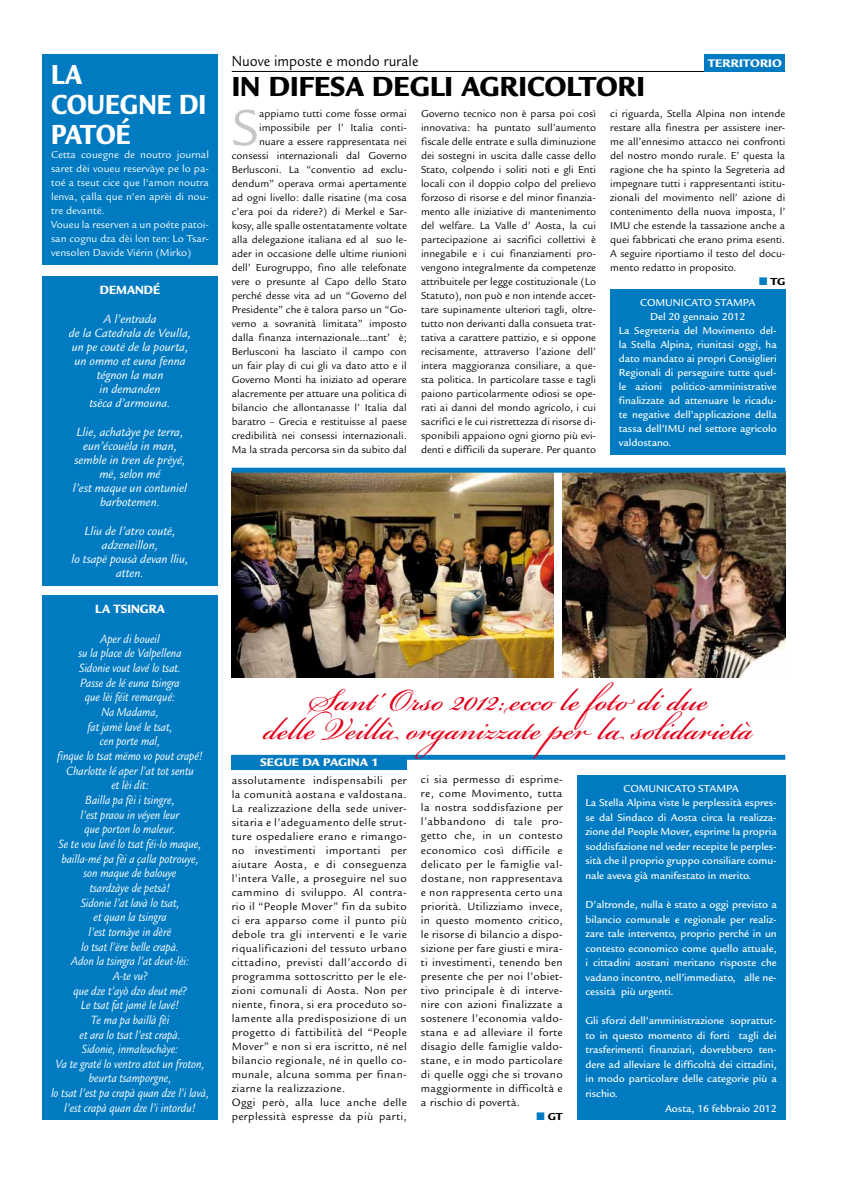
<style>
.page{position:relative;width:842px;height:1191px;background:#fff}
.page>*{position:absolute;margin:0;border:0;box-sizing:border-box;transform-origin:0 0}
.t1{font:55.2px "Legacy Sans";color:#c6c7c8}
.t2{font:48.9px "Bickham Script Pro";color:#e2001a}
.t3{font:900 30px "Legacy Sans";color:#000;scale:.9 1}
.t4{font:900 30px/30px "Legacy Sans";color:#fff;scale:.82 1}
.t5{font:16px "Legacy Sans";color:#000;scale:.9 1}
.t6{font:italic 13px/14.7px "Legacy Sans";color:#fff;text-align:center;scale:.9 1}
.t7{font:italic 13px/14.1px "Legacy Sans";color:#fff;text-align:center}
.t8{font:900 13px "Legacy Sans";color:#fff;scale:.9 1}
.t9{font:900 12px "Legacy Sans";color:#fff}
.t10{font:11.5px/14px "Legacy Sans";letter-spacing:.03em;color:#000}
.t11{font:11px/14px "Legacy Sans";color:#000;text-align:justify}
.t12{font:500 11px/14.5px "Legacy Sans";color:#fff}
.t13{font:11px/14px "Legacy Sans";color:#fff}
.t14{font:900 11px "Legacy Sans";color:#000}
.s1{color:#007bc2}
</style>
<div class="page">
<div style="left:43px;top:276px;width:175px;height:309px;background:#007bc2"></div>
<div style="left:43px;top:595px;width:175px;height:525px;background:#007bc2"></div>
<div style="left:43px;top:54px;width:175px;height:211px;background:#007bc2"></div>
<hr style="left:232px;top:71px;width:553px;height:1px;background:#000">
<div style="left:610px;top:289px;width:175px;height:165px;background:#007bc2"></div>
<div style="left:577px;top:775px;width:208px;height:345px;background:#007bc2"></div>
<div style="left:232px;top:755px;width:553px;height:5px;background:#007bc2"></div>
<img style="left:232px;top:472px;width:322px;height:205px">
<img style="left:563px;top:472px;width:222px;height:205px">
<hr style="left:232px;top:468px;width:553px;height:4px;background:#007bc2">
<div style="left:704px;top:54px;width:81px;height:17px;background:#007bc2"></div>
<div style="left:232px;top:755px;width:175px;height:14px;background:#007bc2"></div>
<h3 class="t4" style="left:51px;top:60px;width:87px">LA<br>COUEGNE</h3>
<h3 class="t4" style="left:179px;top:90px;width:31px">DI</h3>
<h3 class="t4" style="left:51px;top:120px;width:21px">PATO</h3>
<h3 class="t4" style="left:116px;top:120px;width:19px">É</h3>
<p class="t13" style="left:51px;top:148px;width:160px">Cetta couegne de noutro journal saret dèi voueu reservàye pe lo pa&shy;toé a tseut cice que l'amon noutra lenva, çalla que n'en aprèi di nou&shy;tre devantë.<br>Voueu la reserven a un poéte patoi&shy;san cognu dza dèi lon ten: Lo Tsar&shy;vensolen Davide Viérin (Mirko)</p>
<p class="t8" style="left:100px;top:282px;width:11px">DEMAN</p>
<p class="t8" style="left:144px;top:282px;width:20px">DÉ</p>
<p class="t7" style="left:69px;top:312px;width:124px">A l’entrada<br>de la Catedrala de Veulla, un pe coutë de la pourta, un ommo et euna fenna tégnon la man<br>in demanden<br>tsëca d’armouna.</p>
<p class="t7" style="left:73px;top:425px;width:116px">Llie, achatàye pe terra, eun’écouëla in man, semble in tren de prëyé, më, selon mé<br>l’est maque un contuniel barbotemen.</p>
<p class="t7" style="left:72px;top:524px;width:119px">Lliu de l’atro coutë, adzeneillon,<br>lo tsapë pousà devan lliu, atten.</p>
<p class="t8" style="left:95px;top:601px;width:30px">LA TSINGRA</p>
<p class="t6" style="left:51px;top:631px;width:177px">Aper di boueil<br>su la place de Valpellena<br>Sidonie vout lavé lo tsat.<br>Passe de lé euna tsingra<br>que lèi féit remarqué:<br>Na Madama,<br>fat jamë lavé le tsat,<br>cen porte mal,<br>finque lo tsat mëmo vo pout crapé!<br>Charlotte lé aper l’at tot sentu<br>et lèi dit:<br>Bailla pa fèi i tsingre,<br>l’est praou in véyen leur<br>que porton lo maleur.<br>Se te vou lavé lo tsat féi-lo maque, bailla-mé pa fèi a çalla potrouye,<br>son maque de balouye<br>tsardzàye de petsà!<br>Sidonie l’at lavà lo tsat,<br>et quan la tsingra<br>l’est tornàye in dèrë<br>lo tsat l’ëre belle crapà.<br>Adon la tsingra l’at deut-lèi:<br>A-te vu?<br>que dze t’ayò dzo deut mé?<br>Le tsat fat jamë le lavé!<br>Te ma pa baillà fèi<br>et ara lo tsat l’est crapà.<br>Sidonie, inmaleuchàye:<br>Va te graté lo ventro atot un froton, beurta tsamporgne,<br>lo tsat l’est pa crapà quan dze l’i lavà, l’est crapà quan dze l’i intordu!</p>
<h3 class="t5" style="left:232px;top:51px;width:209px">Nuove imposte e mondo rurale</h3>
<h3 class="t3" style="left:232px;top:68px;width:111px">IN DIFESA</h3>
<h3 class="t3" style="left:372px;top:68px;width:41px">DEGLI</h3>
<h3 class="t3" style="left:461px;top:68px;width:20px">AGRICOLTORI</h3>
<h1 class="t1" style="left:232px;top:97px;width:29px">S</h1>
<p class="t9" style="left:708px;top:56px;width:9px">TERRITORIO</p>
<p class="t11" style="left:232px;top:107px;width:177px;text-align:right">appiamo tutti come fosse ormai impossibile per l’ Italia conti&shy;nuare a essere rappresentata nei consessi internazionali dal Governo Berlusconi. La “conventio ad exclu&shy;dendum” operava ormai apertamente ad ogni livello: dalle risatine (ma cosa c’era poi da ridere?) di Merkel e Sar&shy;kosy, alle spalle ostentatamente voltate alla delegazione italiana ed al suo le&shy;ader in occasione delle ultime riunioni dell’ Eurogruppo, fino alle telefonate vere o presunte al Capo dello Stato perché desse vita ad un “Governo del Presidente” che è talora parso un “Go&shy;verno a sovranità limitata” imposto dalla finanza internazionale…tant’ è; Berlusconi ha lasciato il campo con un fair play di cui gli va dato atto e il Governo Monti ha iniziato ad operare alacremente per attuare una politica di bilancio che allontanasse l’ Italia dal baratro – Grecia e restituisse al paese credibilità nei consessi internazionali.<br>Ma la strada percorsa sin da subito dal</p>
<p class="t11" style="left:421px;top:107px;width:177px">Governo tecnico non è parsa poi così innovativa: ha puntato sull’aumento fiscale delle entrate e sulla diminuzione dei sostegni in uscita dalle casse dello Stato, colpendo i soliti noti e gli Enti locali con il doppio colpo del prelievo forzoso di risorse e del minor finanzia&shy;mento alle iniziative di mantenimento del welfare. La Valle d’ Aosta, la cui partecipazione ai sacrifici collettivi è innegabile e i cui finanziamenti pro&shy;vengono integralmente da competenze attribuitele per legge costituzionale (Lo Statuto), non può e non intende accet&shy;tare supinamente ulteriori tagli, oltre&shy;tutto non derivanti dalla consueta trat&shy;tativa a carattere pattizio, e si oppone recisamente, attraverso l’azione dell’ intera maggioranza consiliare, a que&shy;sta politica. In particolare tasse e tagli paiono particolarmente odiosi se ope&shy;rati ai danni del mondo agricolo, i cui sacrifici e le cui ristrettezza di risorse di&shy;sponibili appaiono ogni giorno più evi&shy;denti e difficili da superare. Per quanto</p>
<p class="t11" style="left:610px;top:107px;width:177px">ci riguarda, Stella Alpina non intende restare alla finestra per assistere iner&shy;me all’ennesimo attacco nei confronti del nostro mondo rurale. E’ questa la ragione che ha spinto la Segreteria ad impegnare tutti i rappresentanti istitu&shy;zionali del movimento nell’ azione di contenimento della nuova imposta, l’ IMU che estende la tassazione anche a quei fabbricati che erano prima esenti.<br>A seguire riportiamo il testo del docu&shy;mento redatto in proposito.</p>
<p class="t14" style="left:759px;top:275px;width:28px"><span class="s1">■</span> TG</p>
<p class="t12" style="left:640px;top:295px;width:117px">COMUNICATO STAMPA</p>
<p class="t12" style="left:650px;top:309px;width:97px">Del 20 gennaio 2012</p>
<p class="t12" style="left:619px;top:323px;width:160px">La Segreteria del Movimento del-</p>
<p class="t12" style="left:619px;top:337px;width:160px">la Stella Alpina, riunitasi oggi, ha</p>
<p class="t12" style="left:619px;top:351px;width:160px">dato mandato ai propri Consiglieri</p>
<p class="t12" style="left:619px;top:365px;width:160px">Regionali di perseguire tutte quel-</p>
<p class="t12" style="left:619px;top:379px;width:160px">le azioni politico-amministrative</p>
<p class="t12" style="left:619px;top:393px;width:160px">finalizzate ad attenuare le ricadu-</p>
<p class="t12" style="left:619px;top:407px;width:160px">te negative dell’applicazione della</p>
<p class="t12" style="left:619px;top:421px;width:160px">tassa dell’IMU nel settore agricolo</p>
<p class="t12" style="left:619px;top:435px;width:54px">valdostano.</p>
<h2 class="t2" style="left:309px;top:665px;width:400px">Sant' Orso 2012:ecco le foto di due</h2>
<h2 class="t2" style="left:264px;top:693px;width:492px">delle Veillà organizzate per la solidarietà</h2>
<p class="t9" style="left:260px;top:755px;width:9px">SEG</p>
<p class="t9" style="left:283px;top:755px;width:49px">UE DA PAGINA</p>
<p class="t9" style="left:371px;top:755px;width:8px">1</p>
<p class="t10" style="left:232px;top:773px;width:177px">assolutamente indispensabili per la comunità aostana e valdostana.<br>La realizzazione della sede univer&shy;sitaria e l’adeguamento delle strut&shy;ture ospedaliere erano e rimango&shy;no investimenti importanti per aiutare Aosta, e di conseguenza l’intera Valle, a proseguire nel suo cammino di sviluppo. Al contra&shy;rio il “People Mover” fin da subito ci era apparso come il punto più debole tra gli interventi e le varie riqualificazioni del tessuto urbano cittadino, previsti dall’accordo di programma sottoscritto per le ele&shy;zioni comunali di Aosta. Non per niente, finora, si era proceduto so&shy;lamente alla predisposizione di un progetto di fattibilità del “People Mover” e non si era iscritto, né nel bilancio regionale, né in quello co&shy;munale, alcuna somma per finan&shy;ziarne la realizzazione.<br>Oggi però, alla luce anche delle perplessità espresse da più parti,</p>
<p class="t10" style="left:421px;top:773px;width:143px;text-align:justify">ci sia permesso di esprime&shy;re, come Movimento, tutta la nostra soddisfazione per l’abbandono di tale pro&shy;getto che, in un contesto economico così difficile e delicato per le famiglie val&shy;dostane, non rappresentava e non rappresenta certo una priorità. Utilizziamo invece, in questo momento critico, le risorse di bilancio a dispo&shy;sizione per fare giusti e mira&shy;ti investimenti, tenendo ben presente che per noi l’obiet&shy;tivo principale è di interve&shy;nire con azioni finalizzate a sostenere l’economia valdo&shy;stana e ad alleviare il forte disagio delle famiglie valdo&shy;stane, e in modo particolare di quelle oggi che si trovano maggiormente in difficoltà e a rischio di povertà.</p>
<p class="t14" style="left:536px;top:1109px;width:28px"><span class="s1">■</span> GT</p>
<p class="t12" style="left:585px;top:781px;width:193px;text-indent:38px">COMUNICATO STAMPA<br>La Stella Alpina viste le perplessità espres&shy;se dal Sindaco di Aosta circa la realizza&shy;zione del People Mover, esprime la propria soddisfazione nel veder recepite le perples&shy;sità che il proprio gruppo consiliare comu&shy;nale aveva già manifestato in merito.</p>
<p class="t12" style="left:585px;top:897px;width:193px;text-align:justify">D’altronde, nulla è stato a oggi previsto a bilancio comunale e regionale per realiz&shy;zare tale intervento, proprio perché in un contesto economico come quello attuale, i cittadini aostani meritano risposte che vadano incontro, nell’immediato, alle ne&shy;cessità più urgenti.</p>
<p class="t12" style="left:585px;top:1013px;width:193px">Gli sforzi dell’amministrazione soprattut-</p>
<p class="t12" style="left:585px;top:1028px;width:193px">to in questo momento di forti tagli dei</p>
<p class="t12" style="left:585px;top:1042px;width:193px">trasferimenti finanziari, dovrebbero ten-</p>
<p class="t12" style="left:585px;top:1057px;width:193px">dere ad alleviare le difficoltà dei cittadini,</p>
<p class="t12" style="left:585px;top:1071px;width:193px">in modo particolare delle categorie più a</p>
<p class="t12" style="left:585px;top:1086px;width:34px">rischio.</p>
<p class="t12" style="left:665px;top:1101px;width:113px">Aosta, 16 febbraio 2012</p>
</div>
